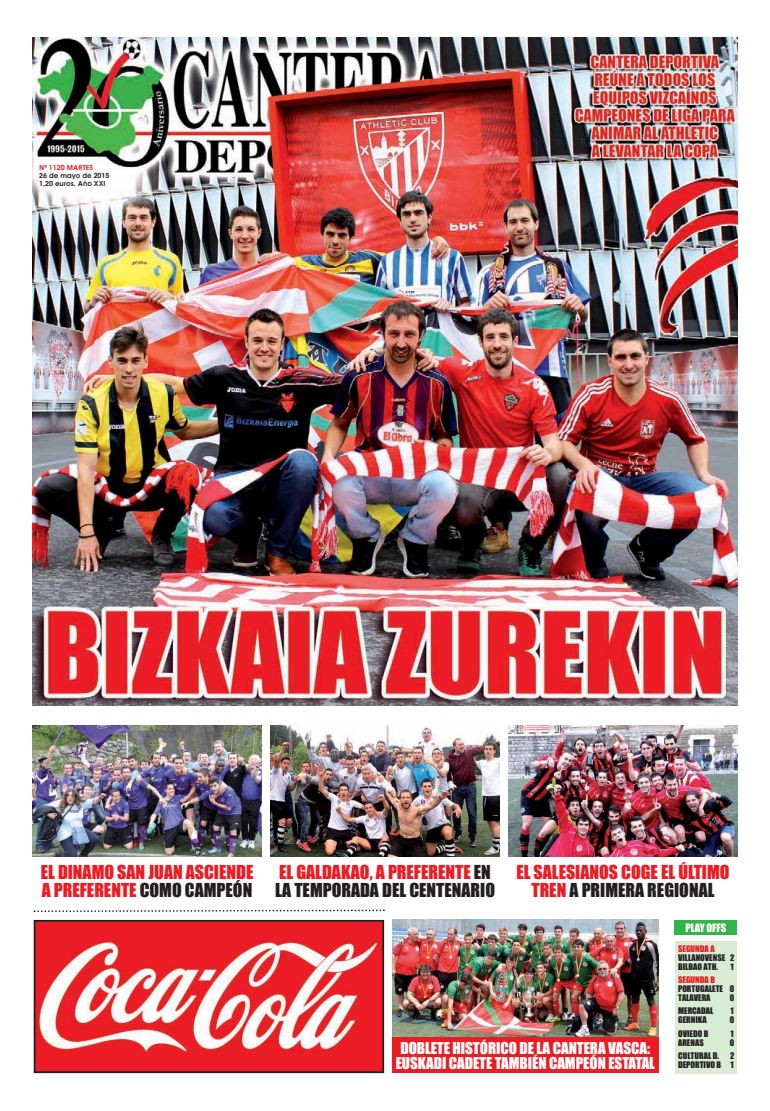
<style>
.page{position:relative;width:770px;height:1111px;background:#fff}
.page>*{position:absolute;margin:0;border:0;box-sizing:border-box;transform-origin:0 0}
.t1{font:17.8px/17.8px "Impact";color:#ed1c24}
.t2{font:17.8px/17.8px "Impact";color:#231f20}
.t3{font:15.1px/15.1px "Impact";letter-spacing:-.005em;color:#fff;text-align:center}
.t4{font:10.7px "Impact";letter-spacing:-.005em;color:#fff}
.t5{font:8.5px/8.9px "Impact";color:#231f20}
.t6{font:8.5px "Impact";color:#ed1c24}
.t7{font:600 7.1px/8px "Avant Garde";color:#231f20}
.t8{font:600 7.1px "Avant Garde";color:#ed1c24}
.s1{color:#231f20}
.s2{color:#ed1c24}
</style>
<div class="page">
<img style="left:33px;top:38px;width:704px;height:667px">
<svg style="left:33px;top:909px;width:351px;height:3px"></svg>
<img style="left:37px;top:922px;width:344px;height:147px">
<div style="left:34px;top:919px;width:350px;height:153px;border:2px solid #231f20"></div>
<img style="left:392px;top:919px;width:266px;height:118px">
<div style="left:392px;top:1037px;width:266px;height:35px;background:#ed1c24"></div>
<img style="left:33px;top:725px;width:228px;height:130px">
<img style="left:271px;top:725px;width:228px;height:130px">
<img style="left:508px;top:725px;width:229px;height:130px">
<div style="left:674px;top:919px;width:63px;height:15px;background:#32b44a"></div>
<div style="left:675px;top:940px;width:62px;height:132px;background:#d8ecd4"></div>
<p class="t8" style="left:39px;top:164px;width:55px">Nº 1120 MARTES</p>
<p class="t7" style="left:39px;top:171px;width:72px">26 de mayo de 2015<br>1,20 euros. Año XXI</p>
<h1 class="t1" style="left:41px;top:864px;width:214px">EL DINAMO SAN JUAN ASCIENDE<br>A PREFERENTE <span class="s1">COMO CAMPEÓN</span></h1>
<h1 class="t2" style="left:275px;top:864px;width:221px"><span class="s2">EL GALDAKAO, A PREFERENTE</span> EN<br>LA TEMPORADA DEL CENTENARIO</h1>
<h1 class="t1" style="left:516px;top:864px;width:215px;text-align:center">EL SALESIANOS COGE EL ÚLTIMO<br>TREN <span class="s1">A PRIMERA REGIONAL</span></h1>
<p class="t4" style="left:685px;top:923px;width:42px">PLAY OFFS</p>
<p class="t6" style="left:678px;top:945px;width:38px">SEGUNDA A</p>
<p class="t5" style="left:678px;top:953px;width:58px">VILLANOVENSE 2<br>BILBAO ATH.</p>
<p class="t5" style="left:730px;top:962px;width:5px">1</p>
<h2 class="t3" style="left:395px;top:1040px;width:261px">DOBLETE HISTÓRICO DE LA CANTERA VASCA:<br>EUSKADI CADETE TAMBIÉN CAMPEÓN ESTATAL</h2>
<p class="t6" style="left:678px;top:976px;width:38px">SEGUNDA B</p>
<p class="t5" style="left:678px;top:984px;width:58px">PORTUGALETE 0<br>TALAVERA</p>
<p class="t5" style="left:729px;top:993px;width:6px">0</p>
<p class="t5" style="left:678px;top:1007px;width:37px">MERCADAL</p>
<p class="t5" style="left:730px;top:1007px;width:5px">1</p>
<p class="t5" style="left:678px;top:1015px;width:30px">GERNIKA</p>
<p class="t5" style="left:729px;top:1015px;width:6px">0</p>
<p class="t5" style="left:678px;top:1029px;width:32px">OVIEDO B</p>
<p class="t5" style="left:730px;top:1029px;width:5px">1</p>
<p class="t5" style="left:678px;top:1038px;width:27px">ARENAS</p>
<p class="t5" style="left:729px;top:1038px;width:6px">0</p>
<p class="t5" style="left:678px;top:1051px;width:42px">CULTURAL D.</p>
<p class="t5" style="left:678px;top:1051px;width:58px;text-align:right">2<br>DEPORTIVO B 1</p>
</div>
